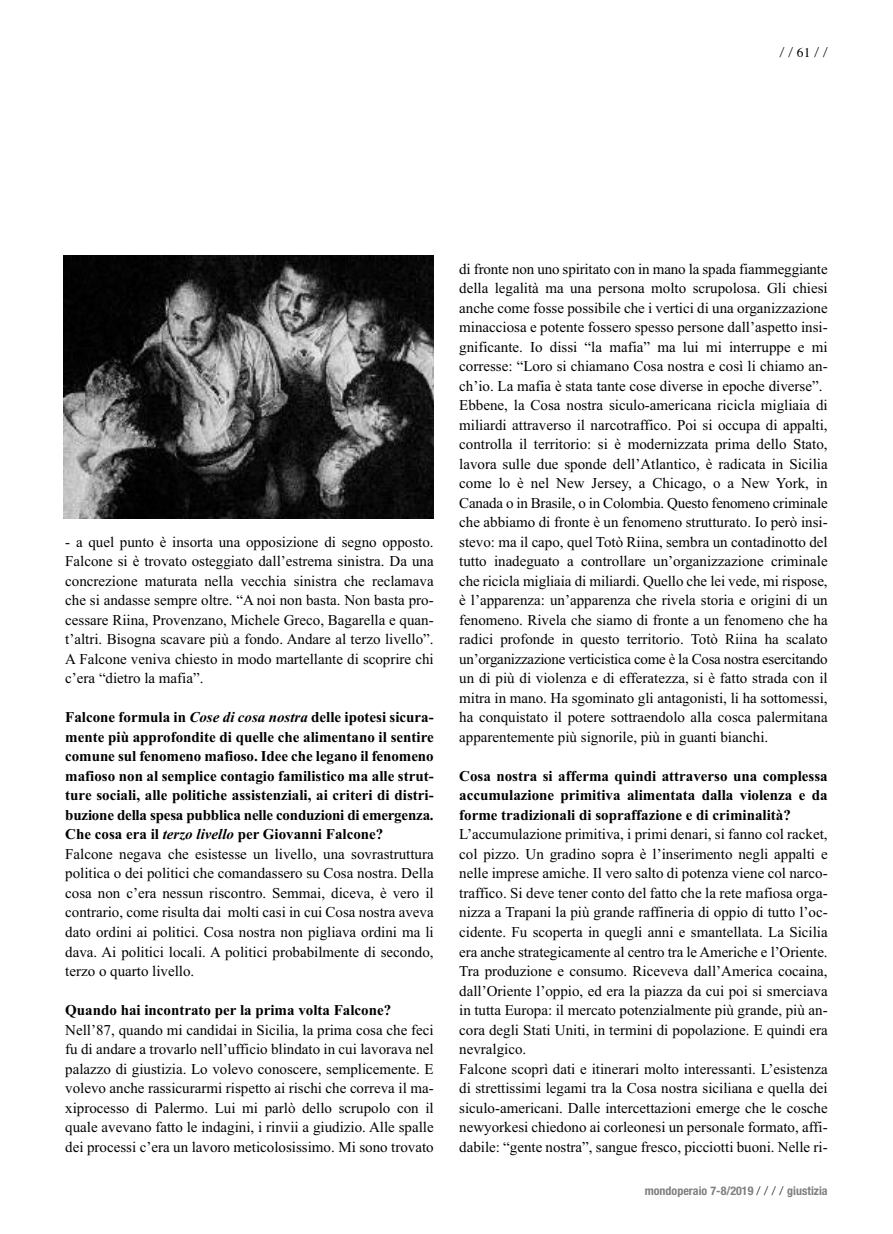
<style>
.page{position:relative;width:893px;height:1234px;background:#fff}
.page>*{position:absolute;margin:0;border:0;box-sizing:border-box;transform-origin:0 0}
.t1{font:15px/19.5px "Times New Roman";color:#000}
.t2{font:700 15px/19.5px "Times New Roman";color:#000;text-align:justify}
.t3{font:300 13.5px "Helvetica Neue";color:#000}
.t4{font:700 condensed 12px "Helvetica Neue";color:#808080}
.s1{font-family:"Times";font-weight:400}
.s2{font-weight:700}
.s3{font-weight:700;font-style:italic}
.s4{font-weight:300;font-stretch:normal;color:#000}
</style>
<div class="page">
<img style="left:64px;top:255px;width:370px;height:263px">
<p class="t3" style="left:780px;top:44px;width:49px">//<span class="s1">61</span>//</p>
<p class="t1" style="left:65px;top:531px;width:370px;text-align:justify">- a quel punto è insorta una opposizione di segno opposto.<br>Falcone si è trovato osteggiato dall’estrema sinistra. Da una concrezione maturata nella vecchia sinistra che reclamava che si andasse sempre oltre. “A noi non basta. Non basta pro&shy;cessare Riina, Provenzano, Michele Greco, Bagarella e quan&shy;t’altri. Bisogna scavare più a fondo. Andare al terzo livello”.<br>A Falcone veniva chiesto in modo martellante di scoprire chi c’era “dietro la mafia”.</p>
<p class="t1" style="left:65px;top:707px;width:370px"><span class="s2">Falcone formula in</span> <span class="s3">Cose di cosa nostra</span> <span class="s2">delle ipotesi sicura&shy;mente più approfondite di quelle che alimentano il sentire comune sul fenomeno mafioso. Idee che legano il fenomeno mafioso non al semplice contagio familistico ma alle strut&shy;ture sociali, alle politiche assistenziali, ai criteri di distri&shy;buzione della spesa pubblica nelle conduzioni di emergenza.<br>Che cosa era il</span> <span class="s3">terzo livello</span> <span class="s2">per Giovanni Falcone?<br></span>Falcone negava che esistesse un livello, una sovrastruttura politica o dei politici che comandassero su Cosa nostra. Della cosa non c’era nessun riscontro. Semmai, diceva, è vero il contrario, come risulta dai molti casi in cui Cosa nostra aveva dato ordini ai politici. Cosa nostra non pigliava ordini ma li dava. Ai politici locali. A politici probabilmente di secondo, terzo o quarto livello.</p>
<p class="t2" style="left:65px;top:999px;width:327px">Quando hai incontrato per la prima volta Falcone?</p>
<p class="t1" style="left:65px;top:1019px;width:370px;text-align:justify">Nell’87, quando mi candidai in Sicilia, la prima cosa che feci fu di andare a trovarlo nell’ufficio blindato in cui lavorava nel palazzo di giustizia. Lo volevo conoscere, semplicemente. E volevo anche rassicurarmi rispetto ai rischi che correva il ma&shy;xiprocesso di Palermo. Lui mi parlò dello scrupolo con il quale avevano fatto le indagini, i rinvii a giudizio. Alle spalle dei processi c’era un lavoro meticolosissimo. Mi sono trovato</p>
<p class="t1" style="left:459px;top:258px;width:370px">di fronte non uno spiritato con in mano la spada fiammeggiante della legalità ma una persona molto scrupolosa. Gli chiesi anche come fosse possibile che i vertici di una organizzazione minacciosa e potente fossero spesso persone dall’aspetto insi&shy;gnificante. Io dissi “la mafia” ma lui mi interruppe e mi corresse: “Loro si chiamano Cosa nostra e così li chiamo an&shy;ch’io. La mafia è stata tante cose diverse in epoche diverse”.<br>Ebbene, la Cosa nostra siculo-americana ricicla migliaia di miliardi attraverso il narcotraffico. Poi si occupa di appalti, controlla il territorio: si è modernizzata prima dello Stato, lavora sulle due sponde dell’Atlantico, è radicata in Sicilia come lo è nel New Jersey, a Chicago, o a New York, in Canada o in Brasile, o in Colombia. Questo fenomeno criminale che abbiamo di fronte è un fenomeno strutturato. Io però insi&shy;stevo: ma il capo, quel Totò Riina, sembra un contadinotto del tutto inadeguato a controllare un’organizzazione criminale che ricicla migliaia di miliardi. Quello che lei vede, mi rispose, è l’apparenza: un’apparenza che rivela storia e origini di un fenomeno. Rivela che siamo di fronte a un fenomeno che ha radici profonde in questo territorio. Totò Riina ha scalato un’organizzazione verticistica come è la Cosa nostra esercitando un di più di violenza e di efferatezza, si è fatto strada con il mitra in mano. Ha sgominato gli antagonisti, li ha sottomessi, ha conquistato il potere sottraendolo alla cosca palermitana apparentemente più signorile, più in guanti bianchi.</p>
<p class="t2" style="left:459px;top:765px;width:370px">Cosa nostra si afferma quindi attraverso una complessa accumulazione primitiva alimentata dalla violenza e da forme tradizionali di sopraffazione e di criminalità?</p>
<p class="t1" style="left:459px;top:824px;width:370px">L’accumulazione primitiva, i primi denari, si fanno col racket, col pizzo. Un gradino sopra è l’inserimento negli appalti e nelle imprese amiche. Il vero salto di potenza viene col narco&shy;traffico. Si deve tener conto del fatto che la rete mafiosa orga&shy;nizza a Trapani la più grande raffineria di oppio di tutto l’oc&shy;cidente. Fu scoperta in quegli anni e smantellata. La Sicilia era anche strategicamente al centro tra le Americhe e l’Oriente.<br>Tra produzione e consumo. Riceveva dall’America cocaina, dall’Oriente l’oppio, ed era la piazza da cui poi si smerciava in tutta Europa: il mercato potenzialmente più grande, più an&shy;cora degli Stati Uniti, in termini di popolazione. E quindi era nevralgico.<br>Falcone scoprì dati e itinerari molto interessanti. L’esistenza di strettissimi legami tra la Cosa nostra siciliana e quella dei siculo-americani. Dalle intercettazioni emerge che le cosche newyorkesi chiedono ai corleonesi un personale formato, affi&shy;dabile: “gente nostra”, sangue fresco, picciotti buoni. Nelle ri-</p>
<p class="t4" style="left:645px;top:1180px;width:184px">mondoperaio 7-8/2019 <span class="s4">/ / / /</span> giustizia</p>
</div>
